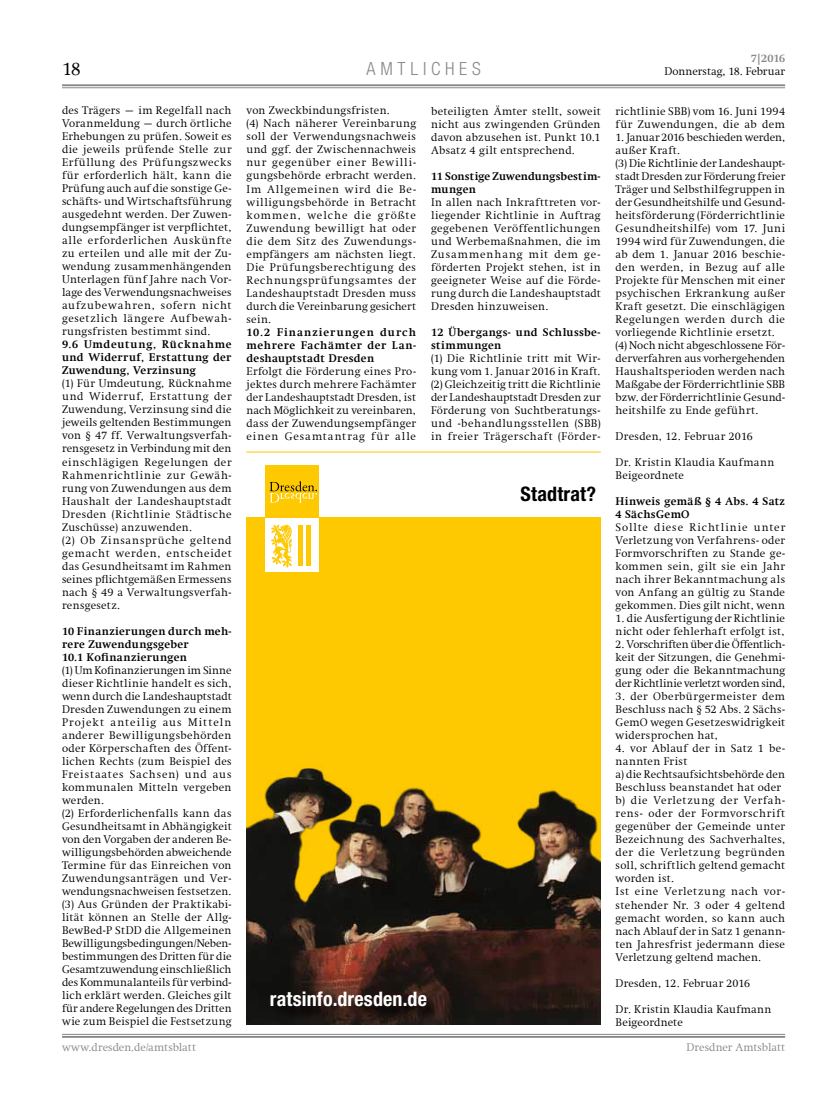
<style>
.page{position:relative;width:833px;height:1117px;background:#fff}
.page>*{position:absolute;margin:0;border:0;box-sizing:border-box;transform-origin:0 0}
.t1{font:700 condensed 20px "Helvetica Neue";letter-spacing:.01em;color:#fff}
.t2{font:700 condensed 20px "Helvetica Neue";letter-spacing:.01em;color:#000}
.t3{font:300 18.75px "Swift Com";color:#000}
.t4{font:300 condensed 18.12px "Helvetica Neue";letter-spacing:.265em;color:#87888a}
.t5{font:300 11.25px/13px "Swift Com";letter-spacing:.03em;color:#000}
.t6{font:700 11.25px/13px "Swift Com";letter-spacing:.03em;color:#000}
.t7{font:300 11.25px "Swift Com";letter-spacing:.005em;color:#87888a}
.t8{font:700 11.25px/13px "Swift Com";letter-spacing:.01em;color:#000}
.t9{font:300 11.25px "Swift Com";color:#000}
.t10{font:700 11.25px "Swift Com";color:#87888a}
</style>
<div class="page">
<hr style="left:62px;top:87px;width:723px;height:1px;background:#87888a">
<hr style="left:62px;top:84px;width:723px;height:2px;background:#87888a">
<hr style="left:62px;top:1033px;width:723px;height:1px;background:#87888a">
<hr style="left:62px;top:1035px;width:723px;height:2px;background:#87888a">
<div style="left:246px;top:517px;width:354px;height:507px;background:#fec900"></div>
<hr style="left:246px;top:451px;width:355px;height:1px;background:#fec900">
<img style="left:246px;top:768px;width:354px;height:256px">
<div style="left:266px;top:465px;width:53px;height:53px;background:#fec900"></div>
<div style="left:266px;top:518px;width:53px;height:53px;background:#fff"></div>
<hr style="left:298px;top:525px;width:4px;height:40px;background:#fec900">
<hr style="left:307px;top:525px;width:4px;height:40px;background:#fec900">
<svg style="left:271px;top:524px;width:21px;height:43px"></svg>
<svg style="left:269px;top:481px;width:48px;height:22px"></svg>
<div style="left:273px;top:993px;width:169px;height:28px;background:#000;opacity:.75"></div>
<h2 class="t3" style="left:62px;top:58px;width:21px">18</h2>
<h3 class="t4" style="left:366px;top:58px;width:116px">AMTL ICHES</h3>
<p class="t5" style="left:62px;top:104px;width:171px;text-align:justify">des Trägers – im Regelfall nach Voranmeldung – durch örtliche Erhebungen zu prüfen. Soweit es die jeweils prüfende Stelle zur Erfüllung des Prüfungszwecks für erforderlich hält, kann die Prüfung auch auf die sonstige Ge&shy;schäfts- und Wirtschaftsführung ausgedehnt werden. Der Zuwen&shy;dungsempfänger ist verpflichtet, alle erforderlichen Auskünfte zu erteilen und alle mit der Zu&shy;wendung zusammenhängenden Unterlagen fünf Jahre nach Vor&shy;lage des Verwendungsnachweises aufzubewahren, sofern nicht gesetzlich längere Aufbewah&shy;rungsfristen bestimmt sind.</p>
<p class="t6" style="left:62px;top:338px;width:171px;text-align:justify">9.6 Umdeutung, Rücknahme und Widerruf, Erstattung der Zuwendung, Verzinsung</p>
<p class="t5" style="left:62px;top:377px;width:171px">(1) Für Umdeutung, Rücknahme und Widerruf, Erstattung der<br>Zuwendung, Verzinsung sind die jeweils geltenden Bestimmungen von § 47 ff. Verwaltungsverfah&shy;rensgesetz in Verbindung mit den einschlägigen Regelungen der<br>Rahmenrichtlinie zur Gewäh&shy;rung von Zuwendungen aus dem<br>Haushalt der Landeshauptstadt<br>Dresden (Richtlinie Städtische<br>Zuschüsse) anzuwenden.<br>(2) Ob Zinsansprüche geltend gemacht werden, entscheidet das Gesundheitsamt im Rahmen seines pflichtgemäßen Ermessens nach § 49 a Verwaltungsverfah&shy;rensgesetz.</p>
<p class="t6" style="left:62px;top:624px;width:171px">10 Finanzierungen durch meh&shy;rere Zuwendungsgeber<br>10.1 Kofinanzierungen</p>
<p class="t5" style="left:62px;top:663px;width:171px">(1) Um Kofinanzierungen im Sinne dieser Richtlinie handelt es sich, wenn durch die Landeshauptstadt<br>Dresden Zuwendungen zu einem<br>Projekt anteilig aus Mitteln anderer Bewilligungsbehörden oder Körperschaften des Öffent&shy;lichen Rechts (zum Beispiel des<br>Freistaates Sachsen) und aus kommunalen Mitteln vergeben werden.<br>(2) Erforderlichenfalls kann das<br>Gesundheitsamt in Abhängigkeit von den Vorgaben der anderen Be&shy;willigungsbehörden abweichende<br>Termine für das Einreichen von<br>Zuwendungsanträgen und Ver&shy;wendungsnachweisen festsetzen. (3) Aus Gründen der Praktikabi&shy;lität können an Stelle der Allg-<br>BewBed-P StDD die Allgemeinen<br>Bewilligungsbedingungen/Neben&shy;bestimmungen des Dritten für die<br>Gesamtzuwendung einschließlich des Kommunalanteils für verbind&shy;lich erklärt werden. Gleiches gilt für andere Regelungen des Dritten wie zum Beispiel die Festsetzung</p>
<p class="t5" style="left:246px;top:104px;width:171px">von Zweckbindungsfristen.<br>(4) Nach näherer Vereinbarung soll der Verwendungsnachweis und ggf. der Zwischennachweis nur gegenüber einer Bewilli&shy;gungsbehörde erbracht werden.<br>Im Allgemeinen wird die Be&shy;willigungsbehörde in Betracht kommen, welche die größte<br>Zuwendung bewilligt hat oder die dem Sitz des Zuwendungs&shy;empfängers am nächsten liegt.<br>Die Prüfungsberechtigung des<br>Rechnungsprüfungsamtes der<br>Landeshauptstadt Dresden muss durch die Vereinbarung gesichert sein.</p>
<p class="t6" style="left:246px;top:325px;width:171px;text-align:justify">10.2 Finanzierungen durch mehrere Fachämter der Lan&shy;deshauptstadt Dresden</p>
<p class="t5" style="left:246px;top:364px;width:171px;text-align:justify">Erfolgt die Förderung eines Pro&shy;jektes durch mehrere Fachämter der Landeshauptstadt Dresden, ist nach Möglichkeit zu vereinbaren, dass der Zuwendungsempfänger einen Gesamtantrag für alle</p>
<p class="t5" style="left:431px;top:104px;width:171px;text-align:justify">beteiligten Ämter stellt, soweit nicht aus zwingenden Gründen davon abzusehen ist. Punkt 10.1<br>Absatz 4 gilt entsprechend.</p>
<p class="t8" style="left:431px;top:169px;width:171px">11 Sonstige Zuwendungsbestim&shy;mungen</p>
<p class="t5" style="left:431px;top:195px;width:171px;text-align:justify">In allen nach Inkrafttreten vor&shy;liegender Richtlinie in Auftrag gegebenen Veröffentlichungen und Werbemaßnahmen, die im Zusammenhang mit dem ge&shy;förderten Projekt stehen, ist in geeigneter Weise auf die Förde&shy;rung durch die Landeshauptstadt Dresden hinzuweisen.</p>
<p class="t6" style="left:431px;top:325px;width:171px">12 Übergangs- und Schlussbe&shy;stimmungen</p>
<p class="t5" style="left:431px;top:351px;width:171px;text-align:justify">(1) Die Richtlinie tritt mit Wir&shy;kung vom 1. Januar 2016 in Kraft. (2) Gleichzeitig tritt die Richtlinie der Landeshauptstadt Dresden zur Förderung von Suchtberatungs&shy;und -behandlungsstellen (SBB) in freier Trägerschaft (Förder-</p>
<h1 class="t2" style="left:520px;top:481px;width:77px">Stadtrat?</h1>
<h1 class="t1" style="left:270px;top:986px;width:159px">ratsinfo.dresden.de</h1>
<p class="t10" style="left:751px;top:52px;width:36px">7|2016</p>
<p class="t9" style="left:664px;top:65px;width:122px">Donnerstag, 18. Februar</p>
<p class="t5" style="left:615px;top:104px;width:171px">richtlinie SBB) vom 16. Juni 1994 für Zuwendungen, die ab dem</p>
<p class="t5" style="left:615px;top:130px;width:171px">1. Januar 2016 beschieden werden, außer Kraft.<br>(3) Die Richtlinie der Landeshaupt&shy;stadt Dresden zur Förderung freier<br>Träger und Selbsthilfegruppen in der Gesundheitshilfe und Gesund&shy;heitsförderung (Förderrichtlinie<br>Gesundheitshilfe) vom 17. Juni<br>1994 wird für Zuwendungen, die ab dem 1. Januar 2016 beschie&shy;den werden, in Bezug auf alle<br>Projekte für Menschen mit einer psychischen Erkrankung außer<br>Kraft gesetzt. Die einschlägigen<br>Regelungen werden durch die vorliegende Richtlinie ersetzt. (4) Noch nicht abgeschlossene För&shy;derverfahren aus vorhergehenden<br>Haushaltsperioden werden nach<br>Maßgabe der Förderrichtlinie SBB bzw. der Förderrichtlinie Gesund&shy;heitshilfe zu Ende geführt.</p>
<p class="t5" style="left:615px;top:429px;width:139px">Dresden, 12. Februar 2016</p>
<p class="t5" style="left:615px;top:455px;width:160px">Dr. Kristin Klaudia Kaufmann<br>Beigeordnete</p>
<p class="t6" style="left:615px;top:494px;width:171px">Hinweis gemäß § 4 Abs. 4 Satz<br>4 SächsGemO</p>
<p class="t5" style="left:615px;top:520px;width:171px;text-align:justify">Sollte diese Richtlinie unter Verletzung von Verfahrens- oder Formvorschriften zu Stande ge&shy;kommen sein, gilt sie ein Jahr nach ihrer Bekanntmachung als von Anfang an gültig zu Stande gekommen. Dies gilt nicht, wenn</p>
<p class="t5" style="left:615px;top:611px;width:171px">1. die Ausfertigung der Richtlinie nicht oder fehlerhaft erfolgt ist,</p>
<p class="t5" style="left:615px;top:637px;width:171px;text-align:justify">2. Vorschriften über die Öffentlich&shy;keit der Sitzungen, die Genehmi&shy;gung oder die Bekanntmachung der Richtlinie verletzt worden sind,</p>
<p class="t5" style="left:615px;top:689px;width:171px;text-align:justify">3. der Oberbürgermeister dem Beschluss nach § 52 Abs. 2 Sächs-GemO wegen Gesetzeswidrigkeit widersprochen hat,</p>
<p class="t5" style="left:615px;top:742px;width:171px">4. vor Ablauf der in Satz 1 be&shy;nannten Frist<br>a) die Rechtsaufsichtsbehörde den<br>Beschluss beanstandet hat oder b) die Verletzung der Verfah&shy;rens- oder der Formvorschrift gegenüber der Gemeinde unter<br>Bezeichnung des Sachverhaltes, der die Verletzung begründen soll, schriftlich geltend gemacht worden ist.<br>Ist eine Verletzung nach vor&shy;stehender Nr. 3 oder 4 geltend gemacht worden, so kann auch nach Ablauf der in Satz 1 genann&shy;ten Jahresfrist jedermann diese<br>Verletzung geltend machen.</p>
<p class="t5" style="left:615px;top:976px;width:136px">Dresden, 12. Februar 2016</p>
<p class="t5" style="left:615px;top:1002px;width:157px">Dr. Kristin Klaudia Kaufmann<br>Beigeordnete</p>
<p class="t7" style="left:62px;top:1040px;width:135px">www.dresden.de/amtsblatt</p>
<p class="t7" style="left:686px;top:1040px;width:100px">Dresdner Amtsblatt</p>
</div>
